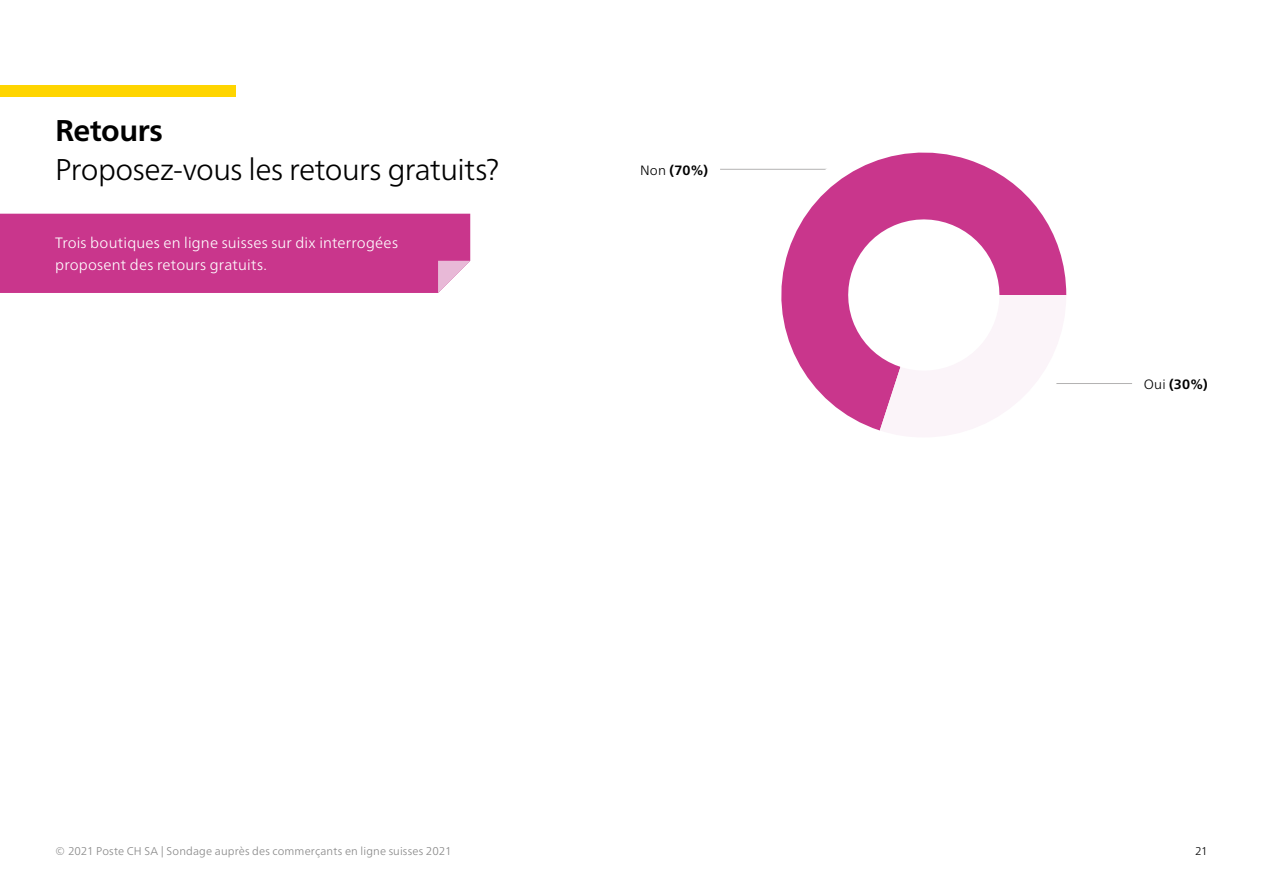
<style>
.page{position:relative;width:1263px;height:893px;background:#fff}
.page>*{position:absolute;margin:0;border:0;box-sizing:border-box;transform-origin:0 0}
.t1{font:300 30px "Frutiger Neue LT Pro";letter-spacing:-.02em;color:#000}
.t2{font:700 30px "Frutiger Neue LT Pro";letter-spacing:-.015em;color:#000}
.t3{font:300 15px/22.5px "Frutiger Neue LT Pro";letter-spacing:.01em;color:#fff}
.t4{font:700 13.5px "Frutiger Neue LT Pro";color:#000}
.t5{font:300 11.25px "Frutiger Neue LT Pro";letter-spacing:.015em;color:#878787}
.t6{font:300 11.25px "Frutiger Neue LT Pro";color:#000}
.s1{font-weight:300}
</style>
<div class="page">
<div style="left:0;top:85px;width:236px;height:12px;background:#ffd500"></div>
<div style="left:0;top:214px;width:470px;height:79px;background:#c9368c"></div>
<hr style="left:991px;top:383px;width:141px;height:1px;background:#b3b2b2">
<hr style="left:720px;top:169px;width:132px;height:1px;background:#b3b2b2">
<svg style="left:764px;top:152px;width:275px;height:257px;fill:#c9368c"></svg>
<svg style="left:838px;top:210px;width:228px;height:227px"></svg>
<h1 class="t2" style="left:55px;top:112px;width:109px">Retours</h1>
<h1 class="t1" style="left:55px;top:152px;width:446px">Proposez-vous les retours gratuits?</h1>
<p class="t3" style="left:55px;top:231px;width:344px">Trois boutiques en ligne suisses sur dix interrogées proposent des retours gratuits.</p>
<p class="t4" style="left:640px;top:162px;width:70px"><span class="s1">Non</span> (70%)</p>
<p class="t4" style="left:1144px;top:376px;width:65px"><span class="s1">Oui</span> (30%)</p>
<p class="t5" style="left:55px;top:844px;width:398px">© 2021 Poste CH SA | Sondage auprès des commerçants en ligne suisses 2021</p>
<p class="t6" style="left:1195px;top:844px;width:14px">21</p>
</div>
